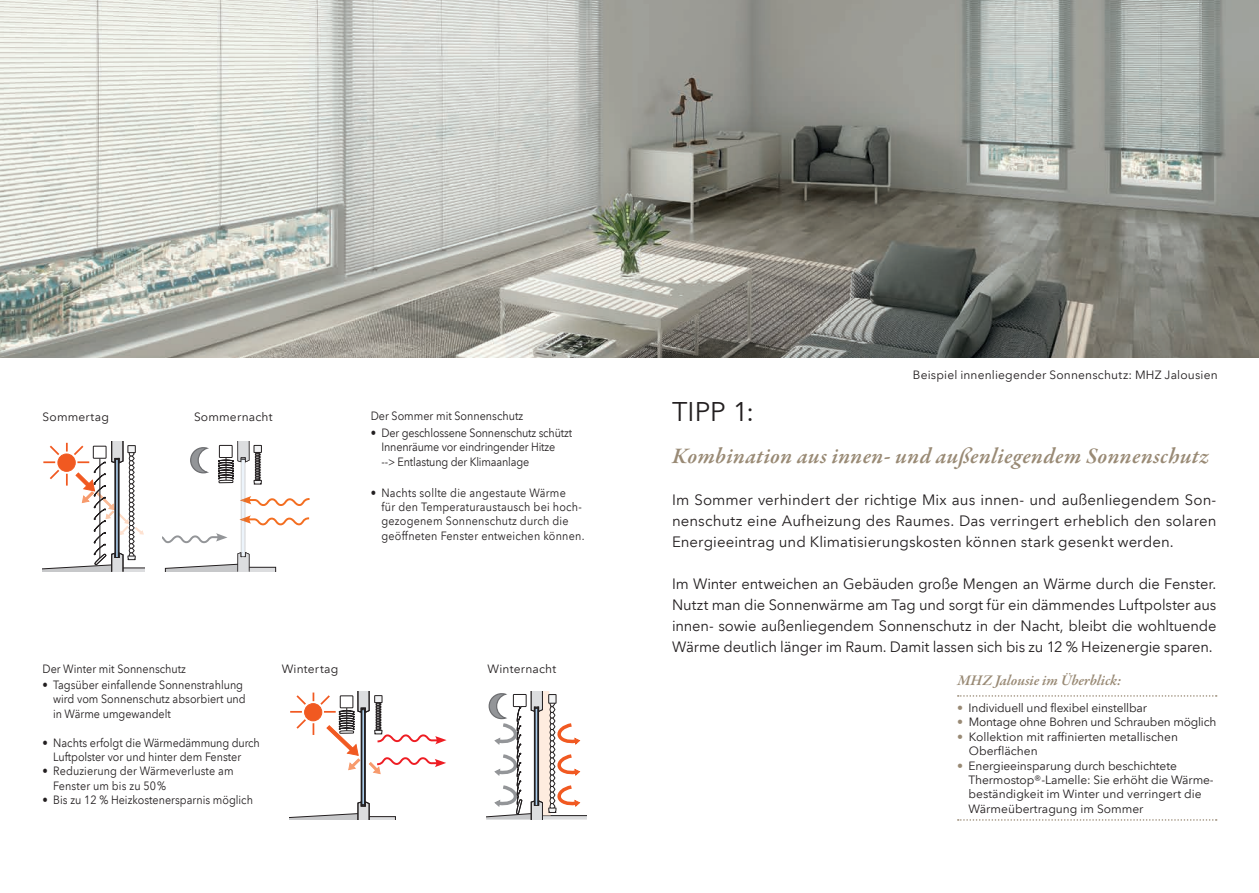
<style>
.page{position:relative;width:1259px;height:893px;background:#fff}
.page>*{position:absolute;margin:0;border:0;box-sizing:border-box;transform-origin:0 0}
.t1{font:27px "Avenir Next LT Com";color:#231f20}
.t2{font:italic 600 22.5px "Garamond Premr Pro";letter-spacing:.015em;color:#998a75}
.t3{font:15px/21px "Avenir Next LT Com";color:#231f20;text-align:justify}
.t4{font:italic 600 15px "Garamond Premr Pro";color:#998a75}
.t5{font:12px/14.4px "Avenir Next LT Com";color:#231f20;scale:.9 1}
.t6{font:12px/14.4px "Avenir Next LT Com";color:#231f20}
.t7{font:12px/14.4px "Avenir Next LT Com";letter-spacing:.02em;color:#231f20;scale:.9 1}
.s1{color:#998a75}
</style>
<div class="page">
<svg style="left:43px;top:442px;width:101px;height:129px"></svg>
<hr style="left:116px;top:460px;width:2px;height:97px;background:#abcdeb">
<div style="left:118px;top:458px;width:1px;height:100px;border:1px solid #231f20"></div>
<div style="left:115px;top:458px;width:1px;height:100px;border:1px solid #231f20"></div>
<svg style="left:486px;top:691px;width:101px;height:129px"></svg>
<hr style="left:535px;top:709px;width:2px;height:96px;background:#abcdeb">
<div style="left:537px;top:707px;width:2px;height:98px;border:1px solid #231f20"></div>
<div style="left:534px;top:707px;width:1px;height:98px;border:1px solid #231f20"></div>
<svg style="left:289px;top:691px;width:157px;height:129px"></svg>
<img style="left:0;top:0;width:1259px;height:358px">
<svg style="left:957px;top:695px;width:259px;height:2px"></svg>
<svg style="left:957px;top:819px;width:259px;height:2px"></svg>
<svg style="left:163px;top:442px;width:147px;height:129px"></svg>
<p class="t6" style="left:43px;top:409px;width:68px">Sommertag</p>
<p class="t6" style="left:194px;top:409px;width:80px">Sommernacht</p>
<p class="t5" style="left:371px;top:409px;width:171px">Der Sommer mit Sonnenschutz</p>
<p class="t5" style="left:381px;top:425px;width:213px;text-indent:-11px">• Der geschlossene Sonnenschutz schützt<br>Innenräume vor eindringender Hitze<br>--&gt; Entlastung der Klimaanlage</p>
<p class="t7" style="left:381px;top:485px;width:227px;text-indent:-11px">• Nachts sollte die angestaute Wärme<br>für den Temperaturaustausch bei hoch&shy;gezogenem Sonnenschutz durch die geöffneten Fenster entweichen können.</p>
<p class="t5" style="left:42px;top:661px;width:161px">Der Winter mit Sonnenschutz</p>
<p class="t5" style="left:53px;top:678px;width:216px;text-indent:-11px">• Tagsüber einfallende Sonnenstrahlung wird vom Sonnenschutz absorbiert und in Wärme umgewandelt</p>
<p class="t5" style="left:53px;top:735px;width:231px;text-indent:-11px">• Nachts erfolgt die Wärmedämmung durch<br>Luft polster vor und hinter dem Fenster</p>
<p class="t5" style="left:53px;top:764px;width:202px;text-indent:-11px">• Reduzierung der Wärmeverluste am<br>Fenster um bis zu 50%</p>
<p class="t5" style="left:42px;top:793px;width:235px">• Bis zu 12 % Heizkostenersparnis möglich</p>
<p class="t6" style="left:282px;top:661px;width:58px">Wintertag</p>
<p class="t6" style="left:487px;top:661px;width:70px">Winternacht</p>
<p class="t6" style="left:913px;top:367px;width:306px">Beispiel innenliegender Sonnenschutz: MHZ Jalousien</p>
<h1 class="t1" style="left:672px;top:395px;width:84px">TIPP 1:</h1>
<h2 class="t2" style="left:672px;top:442px;width:538px">Kombination aus innen- und außenliegendem Sonnenschutz</h2>
<p class="t3" style="left:672px;top:489px;width:546px">Im Sommer verhindert der richtige Mix aus innen- und außenliegendem Son&shy;nenschutz eine Auf heizung des Raumes. Das verringert erheblich den solaren Energieeintrag und Klimatisierungskosten können stark gesenkt werden.</p>
<p class="t3" style="left:672px;top:573px;width:546px">Im Winter entweichen an Gebäuden große Mengen an Wärme durch die Fenster.<br>Nutzt man die Sonnenwärme am Tag und sorgt für ein dämmendes Luftpolster aus innen- sowie außenliegendem Sonnenschutz in der Nacht, bleibt die wohltuende Wärme deutlich länger im Raum. Damit lassen sich bis zu 12 % Heizenergie sparen.</p>
<p class="t4" style="left:957px;top:671px;width:165px">MHZ Jalousie im Überblick:</p>
<p class="t6" style="left:957px;top:701px;width:191px"><span class="s1">•</span> Individuell und flexibel einstellbar</p>
<p class="t6" style="left:957px;top:715px;width:261px"><span class="s1">•</span> Montage ohne Bohren und Schrauben möglich</p>
<p class="t6" style="left:969px;top:729px;width:211px;text-indent:-12px"><span class="s1">•</span> Kollektion mit raffinierten metallischen<br>Oberflächen</p>
<p class="t6" style="left:968px;top:758px;width:247px;text-indent:-12px"><span class="s1">•</span> Energieeinsparung durch beschichtete Thermostop®-Lamelle: Sie erhöht die Wärme&shy;beständigkeit im Winter und verringert die Wärmeübertragung im Sommer</p>
</div>
